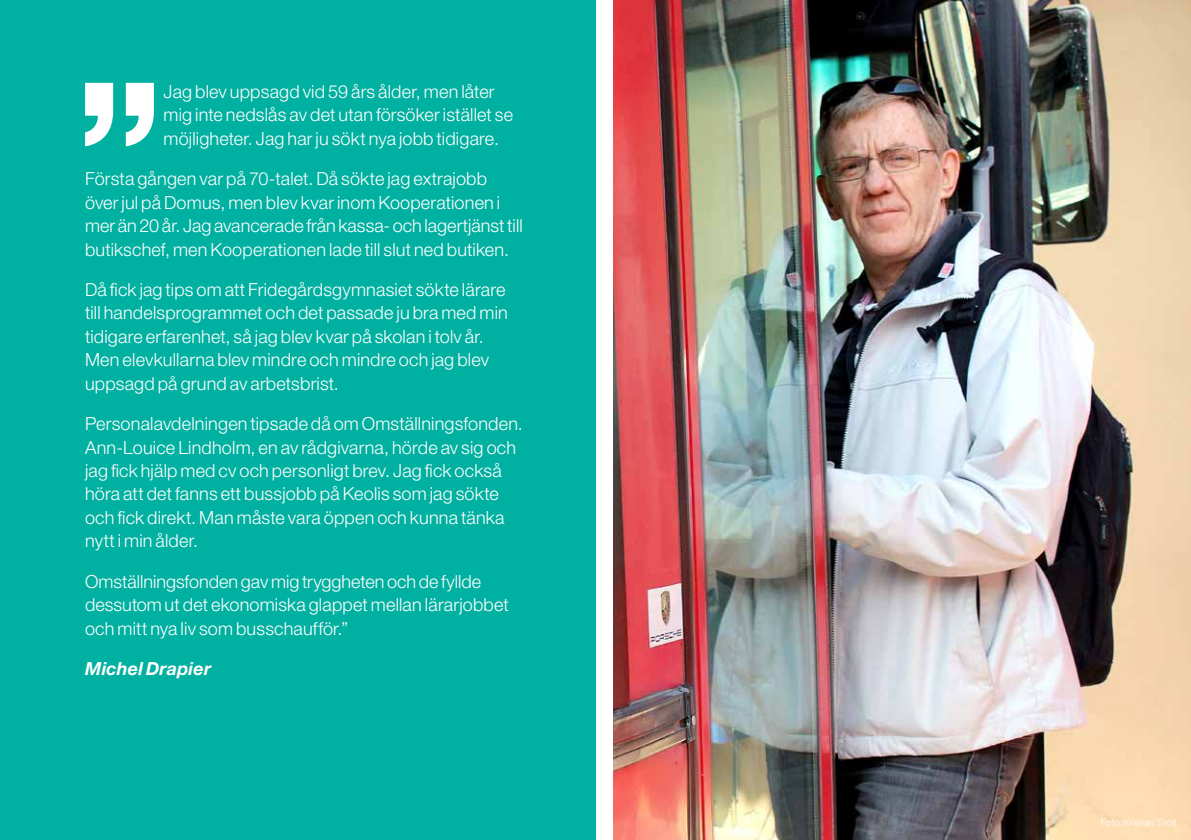
<style>
.page{position:relative;width:1191px;height:840px;background:#fff}
.page>*{position:absolute;margin:0;border:0;box-sizing:border-box;transform-origin:0 0}
.t1{font:800 176.4px "Helvetica Neue LT Std";color:#fff}
.t2{font:300 18px/23.4px "Helvetica Neue LT Std";letter-spacing:.01em;color:#fff}
.t3{font:italic 700 18px "Helvetica Neue LT Std";letter-spacing:.01em;color:#fff}
.t4{font:300 10px "Helvetica Neue LT Std";color:#fff}
</style>
<div class="page">
<img style="left:614px;top:0;width:577px;height:839px">
<div style="left:0;top:0;width:595px;height:839px;background:#00b0a0"></div>
<h1 class="t1" style="left:75px;top:41px;width:90px">”</h1>
<p class="t2" style="left:164px;top:79px;width:351px">Jag blev uppsagd vid 59 års ålder, men låter mig inte nedslås av det utan försöker istället se möjligheter. Jag har ju sökt nya jobb tidigare.</p>
<p class="t2" style="left:85px;top:167px;width:439px">Första gången var på 70-talet. Då sökte jag extrajobb över jul på Domus, men blev kvar inom Kooperationen i mer än 20 år. Jag avancerade från kassa- och lagertjänst till butikschef, men Kooperationen lade till slut ned butiken.</p>
<p class="t2" style="left:85px;top:277px;width:424px">Då fick jag tips om att Fridegårdsgymnasiet sökte lärare till handelsprogrammet och det passade ju bra med min tidigare erfarenhet, så jag blev kvar på skolan i tolv år.<br>Men elevkullarna blev mindre och mindre och jag blev uppsagd på grund av arbetsbrist.</p>
<p class="t2" style="left:85px;top:411px;width:439px">Personalavdelningen tipsade då om Omställningsfonden.<br>Ann-Louice Lindholm, en av rådgivarna, hörde av sig och jag fick hjälp med cv och personligt brev. Jag fick också höra att det fanns ett bussjobb på Keolis som jag sökte och fick direkt. Man måste vara öppen och kunna tänka nytt i min ålder.</p>
<p class="t2" style="left:85px;top:569px;width:425px">Omställningsfonden gav mig tryggheten och de fyllde dessutom ut det ekonomiska glappet mellan lärarjobbet och mitt nya liv som busschaufför.”</p>
<p class="t3" style="left:85px;top:657px;width:127px">Michel Drapier</p>
<p class="t4" style="left:1100px;top:815px;width:78px">Foto:Kristian Stolt</p>
</div>
